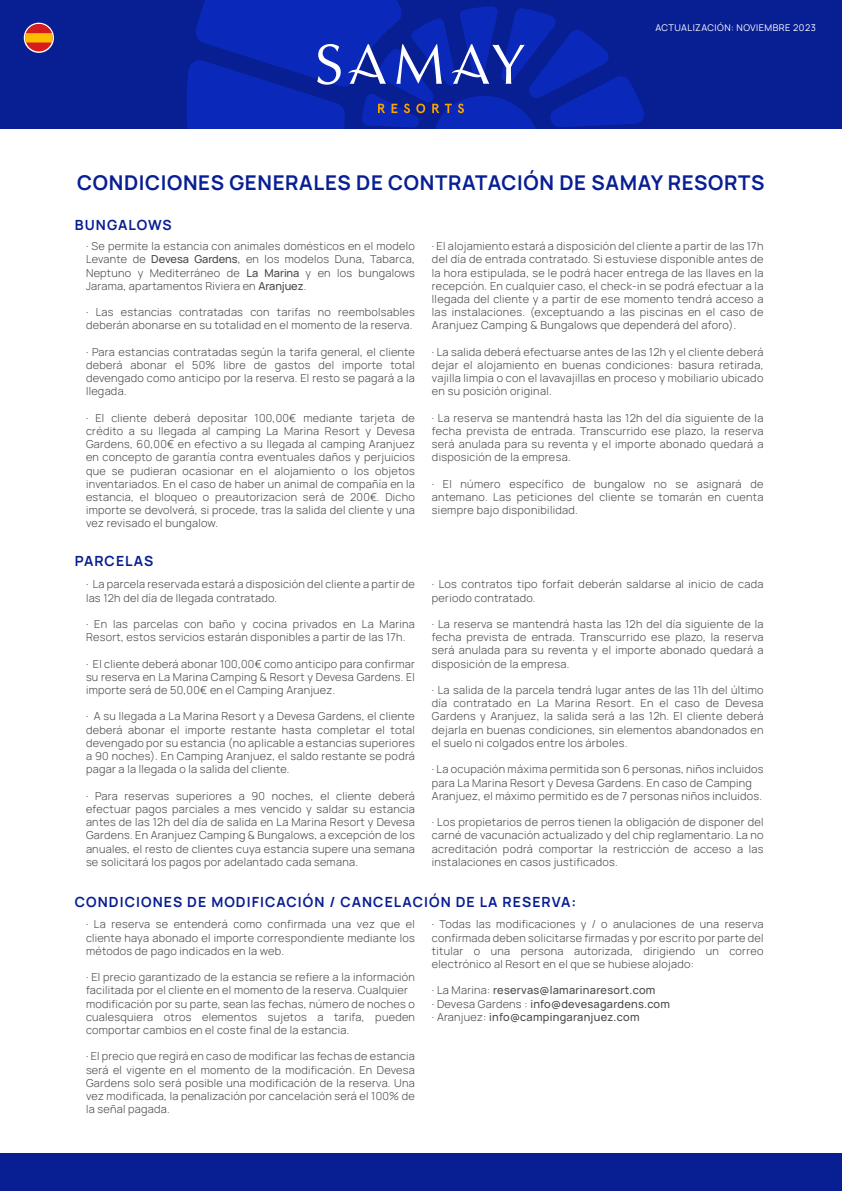
<style>
.page{position:relative;width:842px;height:1191px;background:#fff}
.page>*{position:absolute;margin:0;border:0;box-sizing:border-box;transform-origin:0 0}
.t1{font:700 20.3px "Manrope";letter-spacing:.03em;color:#081e93}
.t2{font:700 14px "Manrope";letter-spacing:.075em;color:#081e93}
.t3{font:300 11px/13.2px "Manrope";letter-spacing:.025em;color:#464749;text-align:justify}
.t4{font:500 11px/13.2px "Manrope";letter-spacing:.025em;color:#464749}
.t5{font:9.2px "Manrope";letter-spacing:.05em;color:#fff}
.s1{font-weight:500}
.s2{font-weight:300}
</style>
<div class="page">
<div style="left:0;top:0;width:842px;height:128px;background:#081e93"></div>
<svg style="left:186px;top:0;width:458px;height:128px"></svg>
<div style="left:0;top:1153px;width:842px;height:38px;background:#081e93"></div>
<svg style="left:24px;top:23px;width:30px;height:30px"></svg>
<p class="t5" style="left:655px;top:21px;width:162px">ACTUALIZACIÓN: NOVIEMBRE 2023</p>
<h1 class="t1" style="left:77px;top:165px;width:689px">CONDICIONES GENERALES DE CONTRATACIÓN DE SAMAY RESORTS</h1>
<p class="t2" style="left:75px;top:213px;width:98px">BUNGALOWS</p>
<p class="t3" style="left:86px;top:239px;width:330px">· Se permite la estancia con animales domésticos en el modelo Levante de <span class="s1">Devesa Gardens</span>, en los modelos Duna, Tabarca, Neptuno y Mediterráneo de <span class="s1">La Marina</span> y en los bungalows Jarama, apartamentos Riviera en <span class="s1">Aranjuez</span>.</p>
<p class="t3" style="left:86px;top:305px;width:330px">· Las estancias contratadas con tarifas no reembolsables deberán abonarse en su totalidad en el momento de la reserva.</p>
<p class="t3" style="left:86px;top:344px;width:330px">· Para estancias contratadas según la tarifa general, el cliente deberá abonar el 50% libre de gastos del importe total devengado como anticipo por la reserva. El resto se pagará a la llegada.</p>
<p class="t3" style="left:86px;top:410px;width:330px">· El cliente deberá depositar 100,00€ mediante tarjeta de crédito a su llegada al camping La Marina Resort y Devesa Gardens, 60,00€ en efectivo a su llegada al camping Aranjuez en concepto de garantía contra eventuales daños y perjuicios que se pudieran ocasionar en el alojamiento o los objetos inventariados. En el caso de haber un animal de compañía en la estancia, el bloqueo o preautorizacion será de 200€. Dicho importe se devolverá, si procede, tras la salida del cliente y una vez revisado el bungalow.</p>
<p class="t2" style="left:75px;top:549px;width:80px">PARCELAS</p>
<p class="t3" style="left:86px;top:577px;width:330px">· La parcela reservada estará a disposición del cliente a partir de las 12h del día de llegada contratado.</p>
<p class="t3" style="left:86px;top:617px;width:330px">· En las parcelas con baño y cocina privados en La Marina<br>Resort, estos servicios estarán disponibles a partir de las 17h.</p>
<p class="t3" style="left:86px;top:656px;width:330px">· El cliente deberá abonar 100,00€ como anticipo para confirmar su reserva en La Marina Camping &amp; Resort y Devesa Gardens. El importe será de 50,00€ en el Camping Aranjuez.</p>
<p class="t3" style="left:86px;top:709px;width:330px">· A su llegada a La Marina Resort y a Devesa Gardens, el cliente deberá abonar el importe restante hasta completar el total devengado por su estancia (no aplicable a estancias superiores a 90 noches). En Camping Aranjuez, el saldo restante se podrá pagar a la llegada o la salida del cliente.</p>
<p class="t3" style="left:86px;top:788px;width:330px">· Para reservas superiores a 90 noches, el cliente deberá efectuar pagos parciales a mes vencido y saldar su estancia antes de las 12h del día de salida en La Marina Resort y Devesa Gardens. En Aranjuez Camping &amp; Bungalows, a excepción de los anuales, el resto de clientes cuya estancia supere una semana se solicitará los pagos por adelantado cada semana.</p>
<p class="t3" style="left:432px;top:239px;width:333px">· El alojamiento estará a disposición del cliente a partir de las 17h del día de entrada contratado. Si estuviese disponible antes de la hora estipulada, se le podrá hacer entrega de las llaves en la recepción. En cualquier caso, el check-in se podrá efectuar a la llegada del cliente y a partir de ese momento tendrá acceso a las instalaciones. (exceptuando a las piscinas en el caso de Aranjuez Camping &amp; Bungalows que dependerá del aforo).</p>
<p class="t3" style="left:432px;top:344px;width:333px">· La salida deberá efectuarse antes de las 12h y el cliente deberá dejar el alojamiento en buenas condiciones: basura retirada, vajilla limpia o con el lavavajillas en proceso y mobiliario ubicado en su posición original.</p>
<p class="t3" style="left:432px;top:410px;width:333px">· La reserva se mantendrá hasta las 12h del día siguiente de la fecha prevista de entrada. Transcurrido ese plazo, la reserva será anulada para su reventa y el importe abonado quedará a disposición de la empresa.</p>
<p class="t3" style="left:432px;top:476px;width:333px">· El número específico de bungalow no se asignará de antemano. Las peticiones del cliente se tomarán en cuenta siempre bajo disponibilidad.</p>
<p class="t3" style="left:432px;top:577px;width:333px">· Los contratos tipo forfait deberán saldarse al inicio de cada periodo contratado.</p>
<p class="t3" style="left:432px;top:617px;width:333px">· La reserva se mantendrá hasta las 12h del día siguiente de la fecha prevista de entrada. Transcurrido ese plazo, la reserva será anulada para su reventa y el importe abonado quedará a disposición de la empresa.</p>
<p class="t3" style="left:432px;top:683px;width:333px">· La salida de la parcela tendrá lugar antes de las 11h del último día contratado en La Marina Resort. En el caso de Devesa Gardens y Aranjuez, la salida será a las 12h. El cliente deberá dejarla en buenas condiciones, sin elementos abandonados en el suelo ni colgados entre los árboles.</p>
<p class="t3" style="left:432px;top:762px;width:333px;text-align:left">· La ocupación máxima permitida son 6 personas, niños incluidos para La Marina Resort y Devesa Gardens. En caso de Camping<br>Aranjuez, el máximo permitido es de 7 personas niños incluidos.</p>
<p class="t3" style="left:432px;top:815px;width:333px">· Los propietarios de perros tienen la obligación de disponer del carné de vacunación actualizado y del chip reglamentario. La no acreditación podrá comportar la restricción de acceso a las instalaciones en casos justificados.</p>
<p class="t2" style="left:75px;top:890px;width:503px">CONDICIONES DE MODIFICACIÓN / CANCELACIÓN DE LA RESERVA:</p>
<p class="t3" style="left:86px;top:917px;width:330px">· La reserva se entenderá como confirmada una vez que el cliente haya abonado el importe correspondiente mediante los métodos de pago indicados en la web.</p>
<p class="t3" style="left:86px;top:970px;width:330px;text-align:left">· El precio garantizado de la estancia se refiere a la información facilitada por el cliente en el momento de la reserva. Cualquier modificación por su parte, sean las fechas, número de noches o cualesquiera otros elementos sujetos a tarifa, pueden comportar cambios en el coste final de la estancia.</p>
<p class="t3" style="left:86px;top:1049px;width:330px">· El precio que regirá en caso de modificar las fechas de estancia será el vigente en el momento de la modificación. En Devesa Gardens solo será posible una modificación de la reserva. Una vez modificada, la penalización por cancelación será el 100% de la señal pagada.</p>
<p class="t3" style="left:432px;top:917px;width:333px">· Todas las modificaciones y / o anulaciones de una reserva confirmada deben solicitarse firmadas y por escrito por parte del titular o una persona autorizada, dirigiendo un correo electrónico al Resort en el que se hubiese alojado:</p>
<p class="t4" style="left:432px;top:983px;width:240px"><span class="s2">· La Marina:</span> reservas@lamarinaresort.com<br><span class="s2">· Devesa Gardens :</span> info@devesagardens.com <span class="s2">· Aranjuez:</span> info@campingaranjuez.com</p>
</div>
